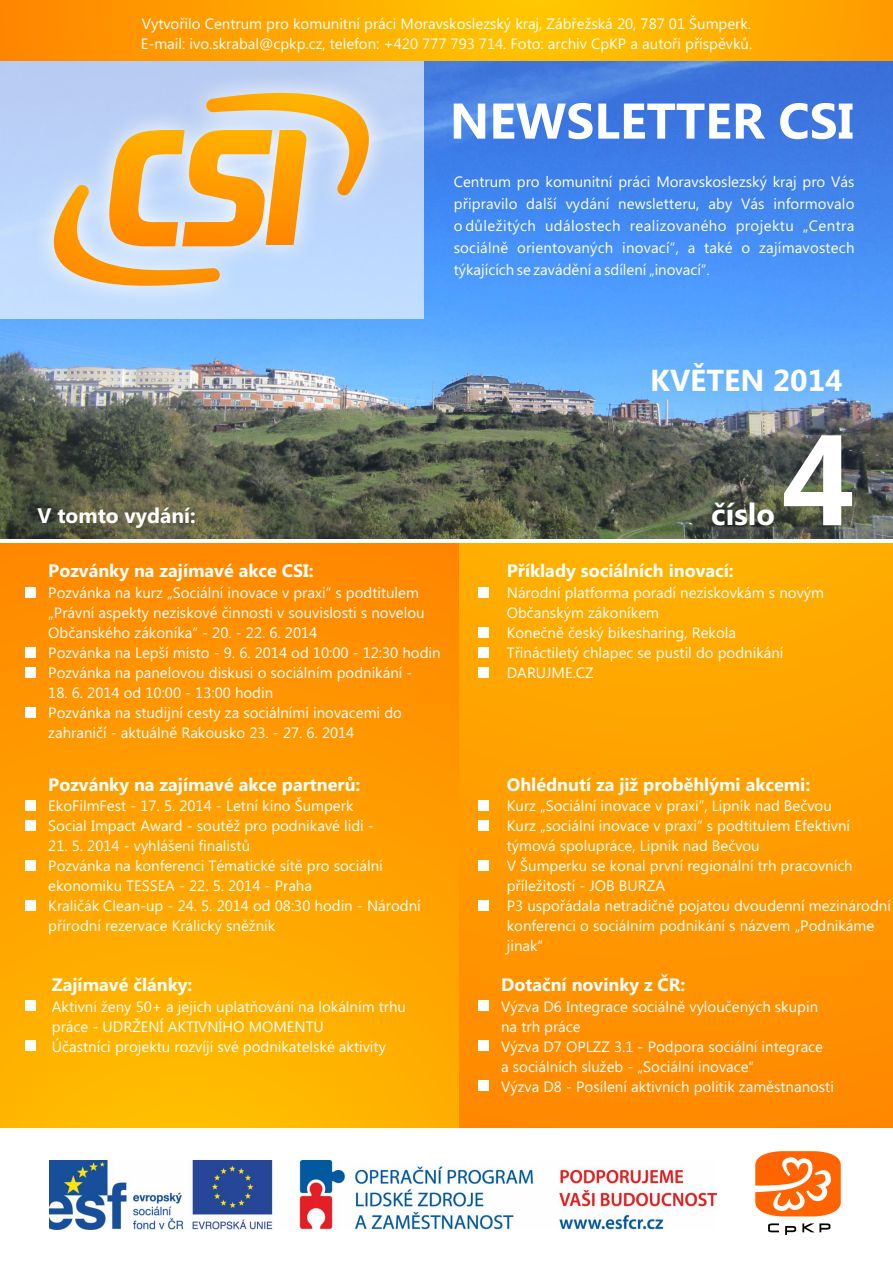
<style>
.page{position:relative;width:893px;height:1263px;background:#fff}
.page>*{position:absolute;margin:0;border:0;box-sizing:border-box;transform-origin:0 0}
.t1{font:700 128.55px "Ebrima";color:#fff}
.t2{font:700 50.1px "Ebrima";color:#fff}
.t3{font:700 30.3px "Ebrima";color:#fff}
.t4{font:700 21px "Ebrima";color:#fff}
.t5{font:700 18px "Ebrima";color:#fff}
.t6{font:15px/20px "Ebrima";color:#fff}
</style>
<div class="page">
<img style="left:0;top:60px;width:893px;height:479px">
<div style="left:0;top:60px;width:424px;height:258px;background:#fff;opacity:.64"></div>
<img style="left:30px;top:69px;width:363px;height:241px">
<svg style="left:0;top:81px;width:419px;height:216px;background:#d2cabc"></svg>
<svg style="left:0;top:0;width:893px;height:60px;background:#ffa900"></svg>
<img style="left:755px;top:1151px;width:86px;height:84px">
<div style="left:320px;top:543px;width:573px;height:584px;background:linear-gradient(to bottom,#ffb100,#f80)"></div>
<div style="left:0;top:543px;width:459px;height:584px;background:linear-gradient(to bottom,#f80,#ffb900)"></div>
<div style="left:26px;top:1040px;width:10px;height:11px;background:#fff"></div>
<div style="left:478px;top:1040px;width:11px;height:11px;background:#fff"></div>
<div style="left:478px;top:627px;width:11px;height:11px;background:#fff"></div>
<div style="left:26px;top:647px;width:10px;height:11px;background:#fff"></div>
<div style="left:26px;top:820px;width:10px;height:11px;background:#fff"></div>
<div style="left:478px;top:820px;width:11px;height:11px;background:#fff"></div>
<div style="left:26px;top:667px;width:10px;height:11px;background:#fff"></div>
<div style="left:26px;top:899px;width:10px;height:11px;background:#fff"></div>
<div style="left:478px;top:899px;width:11px;height:11px;background:#fff"></div>
<div style="left:478px;top:1080px;width:11px;height:11px;background:#fff"></div>
<div style="left:478px;top:667px;width:11px;height:11px;background:#fff"></div>
<div style="left:26px;top:707px;width:10px;height:11px;background:#fff"></div>
<div style="left:26px;top:860px;width:10px;height:11px;background:#fff"></div>
<div style="left:478px;top:860px;width:11px;height:11px;background:#fff"></div>
<div style="left:478px;top:647px;width:11px;height:11px;background:#fff"></div>
<div style="left:26px;top:587px;width:10px;height:11px;background:#fff"></div>
<div style="left:26px;top:800px;width:10px;height:11px;background:#fff"></div>
<div style="left:478px;top:800px;width:11px;height:11px;background:#fff"></div>
<div style="left:26px;top:1000px;width:10px;height:11px;background:#fff"></div>
<div style="left:478px;top:1000px;width:11px;height:11px;background:#fff"></div>
<div style="left:478px;top:587px;width:11px;height:11px;background:#fff"></div>
<img style="left:50px;top:1161px;width:666px;height:68px">
<p class="t6" style="left:141px;top:15px;width:613px">Vytvořilo Centrum pro komunitní práci Moravskoslezský kraj, Zábřežská 20, 787 01 Šumperk.<br>E-mail: ivo.skrabal@cpkp.cz, telefon: +420 777 793 714. Foto: archiv CpKP a autoři příspěvků.</p>
<h2 class="t2" style="left:450px;top:102px;width:405px">NEWSLETTER CSI</h2>
<p class="t6" style="left:454px;top:172px;width:402px;line-height:21.9px;text-align:justify">Centrum pro komunitní práci Moravskoslezský kraj pro Vás připravilo další vydání newsletteru, aby Vás informovalo o důležitých událostech realizovaného projektu „Centra sociálně orientovaných inovací“, a také o zajímavostech týkajících se zavádění a sdílení „inovací“.</p>
<h3 class="t4" style="left:38px;top:507px;width:160px">V tomto vydání:</h3>
<p class="t5" style="left:48px;top:564px;width:267px">Pozvánky na zajímavé akce CSI:</p>
<p class="t6" style="left:48px;top:584px;width:394px">Pozvánka na kurz „Sociální inovace v praxi“ s podtitulem „Právní aspekty neziskové činnosti v souvislosti s novelou Občanského zákoníka“ - 20. - 22. 6. 2014<br>Pozvánka na Lepší místo - 9. 6. 2014 od 10:00 - 12:30 hodin Pozvánka na panelovou diskusi o sociálním podnikání -</p>
<p class="t6" style="left:48px;top:684px;width:355px">18. 6. 2014 od 10:00 - 13:00 hodin<br>Pozvánka na studijní cesty za sociálními inovacemi do zahraničí - aktuálně Rakousko 23. - 27. 6. 2014</p>
<p class="t5" style="left:48px;top:777px;width:314px">Pozvánky na zajímavé akce partnerů:</p>
<p class="t6" style="left:48px;top:797px;width:327px">EkoFilmFest - 17. 5. 2014 - Letní kino Šumperk<br>Social Impact Award - soutěž pro podnikavé lidi -</p>
<p class="t6" style="left:48px;top:837px;width:374px">21. 5. 2014 - vyhlášení finalistů<br>Pozvánka na konferenci Tématické sítě pro sociální ekonomiku TESSEA - 22. 5. 2014 - Praha<br>Kraličák Clean-up - 24. 5. 2014 od 08:30 hodin - Národní přírodní rezervace Králický sněžník</p>
<p class="t5" style="left:52px;top:978px;width:142px">Zajímavé články:</p>
<p class="t6" style="left:52px;top:998px;width:356px">Aktivní ženy 50+ a jejich uplatňování na lokálním trhu práce - UDRŽENÍ AKTIVNÍHO MOMENTU<br>Účastníci projektu rozvíjí své podnikatelské aktivity</p>
<h3 class="t3" style="left:650px;top:368px;width:194px">KVĚTEN 2014</h3>
<h3 class="t3" style="left:711px;top:502px;width:65px">číslo</h3>
<h1 class="t1" style="left:781px;top:430px;width:75px">4</h1>
<p class="t5" style="left:507px;top:564px;width:228px">Příklady sociálních inovací:</p>
<p class="t6" style="left:507px;top:584px;width:319px">Národní platforma poradí neziskovkám s novým<br>Občanským zákoníkem<br>Konečně český bikesharing, Rekola<br>Třináctiletý chlapec se pustil do podnikání<br>DARUJME.CZ</p>
<p class="t5" style="left:507px;top:777px;width:305px">Ohlédnutí za již proběhlými akcemi:</p>
<p class="t6" style="left:507px;top:797px;width:386px">Kurz „Sociální inovace v praxi“, Lipník nad Bečvou<br>Kurz „sociální inovace v praxi“ s podtitulem Efektivní týmová spolupráce, Lipník nad Bečvou<br>V Šumperku se konal první regionální trh pracovních příležitostí - JOB BURZA<br>P3 uspořádala netradičně pojatou dvoudenní mezinárodní konferenci o sociálním podnikání s názvem „Podnikáme jinak“</p>
<p class="t5" style="left:501px;top:978px;width:186px">Dotační novinky z ČR:</p>
<p class="t6" style="left:501px;top:998px;width:334px">Výzva D6 Integrace sociálně vyloučených skupin na trh práce<br>Výzva D7 OPLZZ 3.1 - Podpora sociální integrace a sociálních služeb - „Sociální inovace“<br>Výzva D8 - Posílení aktivních politik zaměstnanosti</p>
</div>
